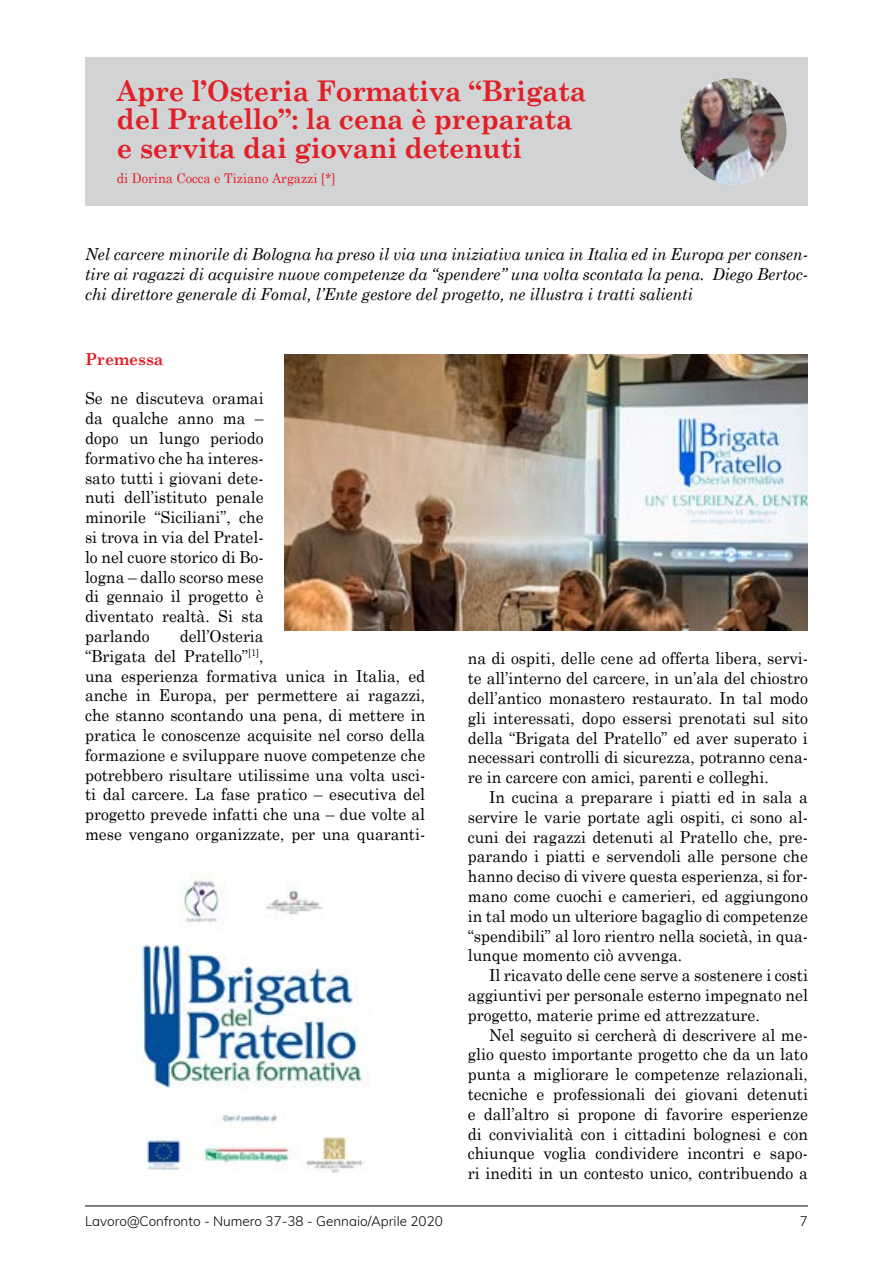
<style>
.page{position:relative;width:893px;height:1263px;background:#fff}
.page>*{position:absolute;margin:0;border:0;box-sizing:border-box;transform-origin:0 0}
.t1{font:700 28.5px/28.5px "Century Schoolbook";letter-spacing:-.01em;color:#e21f26;scale:.95 1}
.t2{font:16.5px/19.8px "Century Schoolbook";color:#000;text-align:justify;scale:.95 1}
.t3{font:italic 16.5px/19.8px "Century Schoolbook";color:#000;text-align:justify;scale:.95 1}
.t4{font:700 16.5px "Century Schoolbook";color:#e21f26;scale:.95 1}
.t5{font:300 13.5px "Muli";color:#000}
.t6{font:13.5px "Century Schoolbook";color:#e21f26;scale:.95 1}
</style>
<div class="page">
<hr style="left:85px;top:1205px;width:723px;height:1px;background:#000">
<div style="left:85px;top:57px;width:723px;height:149px;background:#d1d3d4"></div>
<img style="left:680px;top:78px;width:107px;height:106px;border-radius:52px">
<img style="left:132px;top:872px;width:238px;height:301px">
<img style="left:285px;top:354px;width:523px;height:277px">
<h1 class="t1" style="left:117px;top:76px;width:496px">Apre l’Osteria Formativa “Brigata del Pratello”: la cena è preparata e servita dai giovani detenuti</h1>
<p class="t6" style="left:117px;top:169px;width:232px">di Dorina Cocca e Tiziano Argazzi [*]</p>
<p class="t3" style="left:85px;top:244px;width:762px">Nel carcere minorile di Bologna ha preso il via una iniziativa unica in Italia ed in Europa per consen&shy;tire ai ragazzi di acquisire nuove competenze da “spendere” una volta scontata la pena. Diego Bertoc&shy;chi direttore generale di Fomal, l’Ente gestore del progetto, ne illustra i tratti salienti</p>
<p class="t4" style="left:85px;top:348px;width:84px">Premessa</p>
<p class="t2" style="left:85px;top:388px;width:190px">Se ne discuteva oramai da qualche anno ma – dopo un lungo periodo formativo che ha interes&shy;sato tutti i giovani dete&shy;nuti dell’istituto penale minorile “Siciliani”, che si trova in via del Pratel&shy;lo nel cuore storico di Bo&shy;logna – dallo scorso mese di gennaio il progetto è diventato realtà. Si sta parlando</p>
<p class="t2" style="left:85px;top:626px;width:360px;text-align:left;text-indent:95px">dell’Osteria<br>“Brigata del Pratello”<sup>[1]</sup>,<br>una esperienza formativa unica in Italia, ed anche in Europa, per permettere ai ragazzi, che stanno scontando una pena, di mettere in pratica le conoscenze acquisite nel corso della formazione e sviluppare nuove competenze che potrebbero risultare utilissime una volta usci&shy;ti dal carcere. La fase pratico – esecutiva del progetto prevede infatti che una – due volte al mese vengano organizzate, per una quaranti-</p>
<p class="t2" style="left:468px;top:648px;width:360px">na di ospiti, delle cene ad offerta libera, servi&shy;te all’interno del carcere, in un’ala del chiostro dell’antico monastero restaurato. In tal modo gli interessati, dopo essersi prenotati sul sito della “Brigata del Pratello” ed aver superato i necessari controlli di sicurezza, potranno cena&shy;re in carcere con amici, parenti e colleghi.</p>
<p class="t2" style="left:468px;top:787px;width:360px;text-indent:21px">In cucina a preparare i piatti ed in sala a servire le varie portate agli ospiti, ci sono al&shy;cuni dei ragazzi detenuti al Pratello che, pre&shy;parando i piatti e servendoli alle persone che hanno deciso di vivere questa esperienza, si for&shy;mano come cuochi e camerieri, ed aggiungono in tal modo un ulteriore bagaglio di competenze “spendibili” al loro rientro nella società, in qua&shy;lunque momento ciò avvenga.</p>
<p class="t2" style="left:468px;top:965px;width:360px;text-indent:21px">Il ricavato delle cene serve a sostenere i costi aggiuntivi per personale esterno impegnato nel progetto, materie prime ed attrezzature.</p>
<p class="t2" style="left:468px;top:1024px;width:360px;text-indent:21px">Nel seguito si cercherà di descrivere al me&shy;glio questo importante progetto che da un lato punta a migliorare le competenze relazionali, tecniche e professionali dei giovani detenuti e dall’altro si propone di favorire esperienze di convivialità con i cittadini bolognesi e con chiunque voglia condividere incontri e sapo&shy;ri inediti in un contesto unico, contribuendo a</p>
<p class="t5" style="left:85px;top:1212px;width:359px">Lavoro@Confronto - Numero 37-38 - Gennaio/Aprile 2020</p>
<p class="t5" style="left:800px;top:1212px;width:10px">7</p>
</div>
